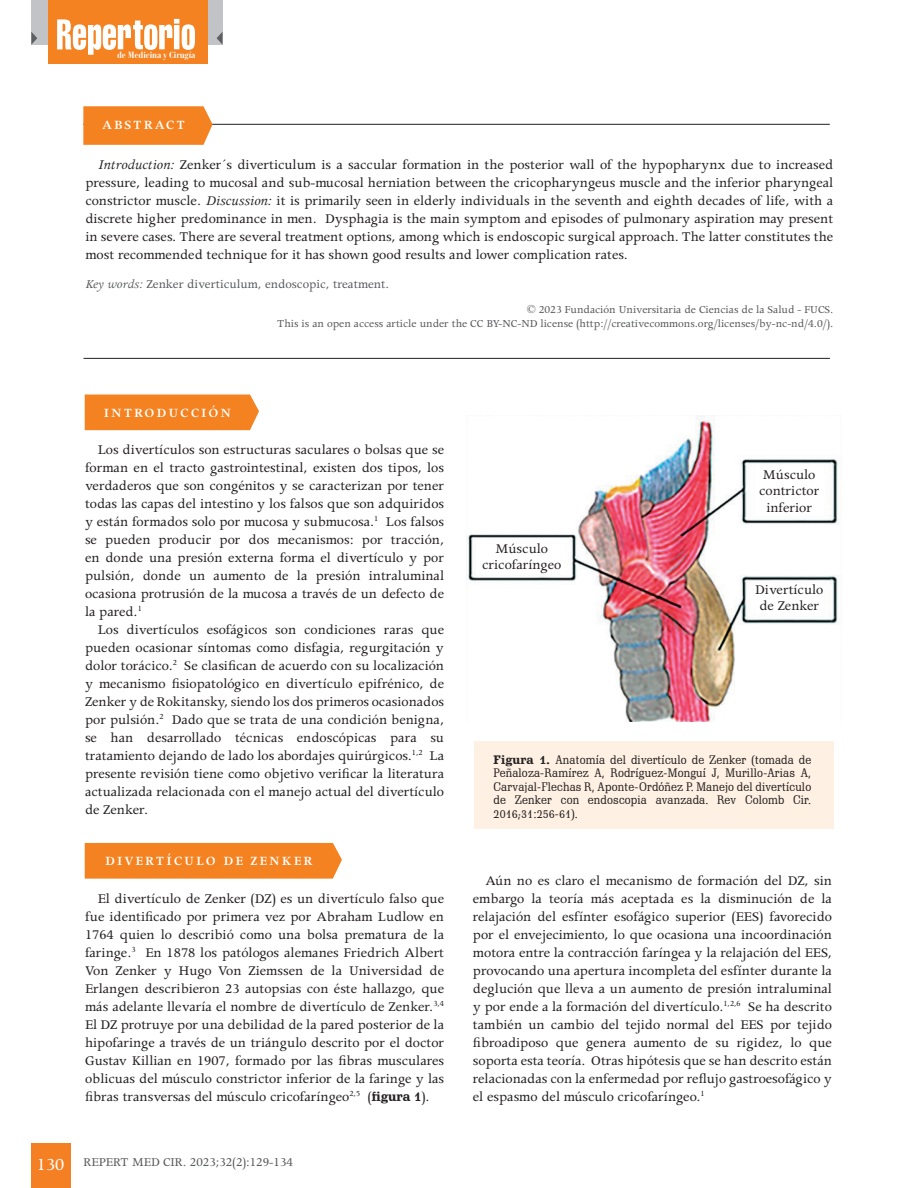
<style>
.page{position:relative;width:918px;height:1188px;background:#fff}
.page>*{position:absolute;margin:0;border:0;box-sizing:border-box;transform-origin:0 0}
.Estilo_de_párrafo_1{font:15px/18px "Apollo MT Std";color:#231f20;text-align:justify}
.t1{font:600 14.25px "Apollo MT Std";letter-spacing:.14em;color:#fff}
.t2{font:13.5px "Apollo MT Std";color:#57585a}
.t3{font:12px/13.5px "Schadow BT";letter-spacing:.01em;color:#231f20;text-align:justify}
.t4{font:12px "Apollo MT Std";color:#57585a}
.t5{font:700 condensed 9px "Bauer Bodoni Std";color:#fff}
.s1{font-style:italic}
.s2{font-family:"Schadow BT";font-weight:700;font-size:12.75px}
.s3{font-size:19.05px;color:#fff}
.s4{font-weight:700}
</style>
<div class="page">
<div style="left:31px;top:1143px;width:39px;height:45px;background:#f58023"></div>
<div style="left:31px;top:0;width:192px;height:45px;background:#c2c3c6"></div>
<div style="left:48px;top:0;width:159px;height:64px;background:#f58220"></div>
<svg style="left:57px;top:19px;width:138px;height:36px"></svg>
<svg style="left:31px;top:32px;width:6px;height:13px"></svg>
<svg style="left:217px;top:32px;width:6px;height:13px"></svg>
<hr style="left:83px;top:124px;width:747px;height:1px;background:#231f20">
<svg style="left:83px;top:106px;width:130px;height:39px;background:#f5882b"></svg>
<hr style="left:83px;top:358px;width:747px;height:1px;background:#231f20">
<div style="left:85px;top:395px;width:174px;height:35px;background:#f58220"></div>
<div style="left:85px;top:843px;width:257px;height:36px;background:#f58220"></div>
<img style="left:467px;top:416px;width:375px;height:306px">
<div style="left:474px;top:742px;width:360px;height:87px;background:#fef0e2"></div>
<p class="t5" style="left:117px;top:50px;width:80px">de Medicina y Cirugía</p>
<p class="t1" style="left:102px;top:117px;width:84px">ABSTRACT</p>
<p class="Estilo_de_párrafo_1" style="left:85px;top:157px;width:749px;text-indent:13px"><span class="s1">Introduction:</span> Zenker´s diverticulum is a saccular formation in the posterior wall of the hypopharynx due to increased pressure, leading to mucosal and sub-mucosal herniation between the cricopharyngeus muscle and the inferior pharyngeal constrictor muscle. <span class="s1">Discussion:</span> it is primarily seen in elderly individuals in the seventh and eighth decades of life, with a discrete higher predominance in men. Dysphagia is the main symptom and episodes of pulmonary aspiration may present in severe cases. There are several treatment options, among which is endoscopic surgical approach. The latter constitutes the most recommended technique for it has shown good results and lower complication rates.</p>
<p class="t2" style="left:85px;top:276px;width:305px"><span class="s1">Key words:</span> Zenker diverticulum, endoscopic, treatment.</p>
<p class="t4" style="left:527px;top:303px;width:308px">© 2023 Fundación Universitaria de Ciencias de la Salud - FUCS.</p>
<p class="t4" style="left:277px;top:317px;width:558px">This is an open access article under the CC BY-NC-ND license (http://creativecommons.org/licenses/by-nc-nd/4.0/).</p>
<p class="t1" style="left:104px;top:405px;width:129px">INTRODUCCIÓN</p>
<p class="Estilo_de_párrafo_1" style="left:85px;top:442px;width:361px;text-indent:13px">Los divertículos son estructuras saculares o bolsas que se forman en el tracto gastrointestinal, existen dos tipos, los verdaderos que son congénitos y se caracterizan por tener todas las capas del intestino y los falsos que son adquiridos y están formados solo por mucosa y submucosa.<sup>1</sup> Los falsos se pueden producir por dos mecanismos: por tracción, en donde una presión externa forma el divertículo y por pulsión, donde un aumento de la presión intraluminal ocasiona protrusión de la mucosa a través de un defecto de la pared.<sup>1</sup></p>
<p class="Estilo_de_párrafo_1" style="left:85px;top:622px;width:361px;text-indent:13px">Los divertículos esofágicos son condiciones raras que pueden ocasionar síntomas como disfagia, regurgitación y dolor torácico.<sup>2</sup> Se clasifican de acuerdo con su localización y mecanismo fisiopatológico en divertículo epifrénico, de Zenker y de Rokitansky, siendo los dos primeros ocasionados por pulsión.<sup>2</sup> Dado que se trata de una condición benigna, se han desarrollado técnicas endoscópicas para su tratamiento dejando de lado los abordajes quirúrgicos.<sup>1,2</sup> La presente revisión tiene como objetivo verificar la literatura actualizada relacionada con el manejo actual del divertículo de Zenker.</p>
<p class="t1" style="left:105px;top:854px;width:209px">DIVERTÍCULO DE ZENKER</p>
<p class="Estilo_de_párrafo_1" style="left:85px;top:890px;width:361px;text-indent:13px">El divertículo de Zenker (DZ) es un divertículo falso que fue identificado por primera vez por Abraham Ludlow en 1764 quien lo describió como una bolsa prematura de la faringe.<sup>3</sup> En 1878 los patólogos alemanes Friedrich Albert Von Zenker y Hugo Von Ziemssen de la Universidad de Erlangen describieron 23 autopsias con éste hallazgo, que más adelante llevaría el nombre de divertículo de Zenker.<sup>3,4<br></sup>El DZ protruye por una debilidad de la pared posterior de la hipofaringe a través de un triángulo descrito por el doctor Gustav Killian en 1907, formado por las fibras musculares oblicuas del músculo constrictor inferior de la faringe y las fibras transversas del músculo cricofaríngeo<sup>2,5</sup> (<span class="s2">figura 1</span>).</p>
<p class="t2" style="left:37px;top:1155px;width:258px"><span class="s3">130</span> REPERT MED CIR. 2023;32(2):129-134</p>
<p class="Estilo_de_párrafo_1" style="left:482px;top:541px;width:81px;line-height:16.5px;text-align:center">Músculo cricofaríngeo</p>
<p class="Estilo_de_párrafo_1" style="left:759px;top:467px;width:62px;line-height:16.5px;text-align:center">Músculo contrictor inferior</p>
<p class="Estilo_de_párrafo_1" style="left:755px;top:582px;width:70px;line-height:16.5px">Divertículo de Zenker</p>
<p class="t3" style="left:494px;top:752px;width:319px"><span class="s4">Figura 1.</span> Anatomía del divertículo de Zenker (tomada de Peñaloza-Ramírez A, Rodríguez-Monguí J, Murillo-Arias A, Carvajal-Flechas R, Aponte-Ordóñez P. Manejo del divertículo de Zenker con endoscopia avanzada. Rev Colomb Cir.<br>2016;31:256-61).</p>
<p class="Estilo_de_párrafo_1" style="left:473px;top:873px;width:361px;text-indent:13px">Aún no es claro el mecanismo de formación del DZ, sin embargo la teoría más aceptada es la disminución de la relajación del esfínter esofágico superior (EES) favorecido por el envejecimiento, lo que ocasiona una incoordinación motora entre la contracción faríngea y la relajación del EES, provocando una apertura incompleta del esfínter durante la deglución que lleva a un aumento de presión intraluminal y por ende a la formación del divertículo.<sup>1,2,6</sup> Se ha descrito también un cambio del tejido normal del EES por tejido fibroadiposo que genera aumento de su rigidez, lo que soporta esta teoría. Otras hipótesis que se han descrito están relacionadas con la enfermedad por reflujo gastroesofágico y el espasmo del músculo cricofaríngeo.<sup>1</sup></p>
</div>
